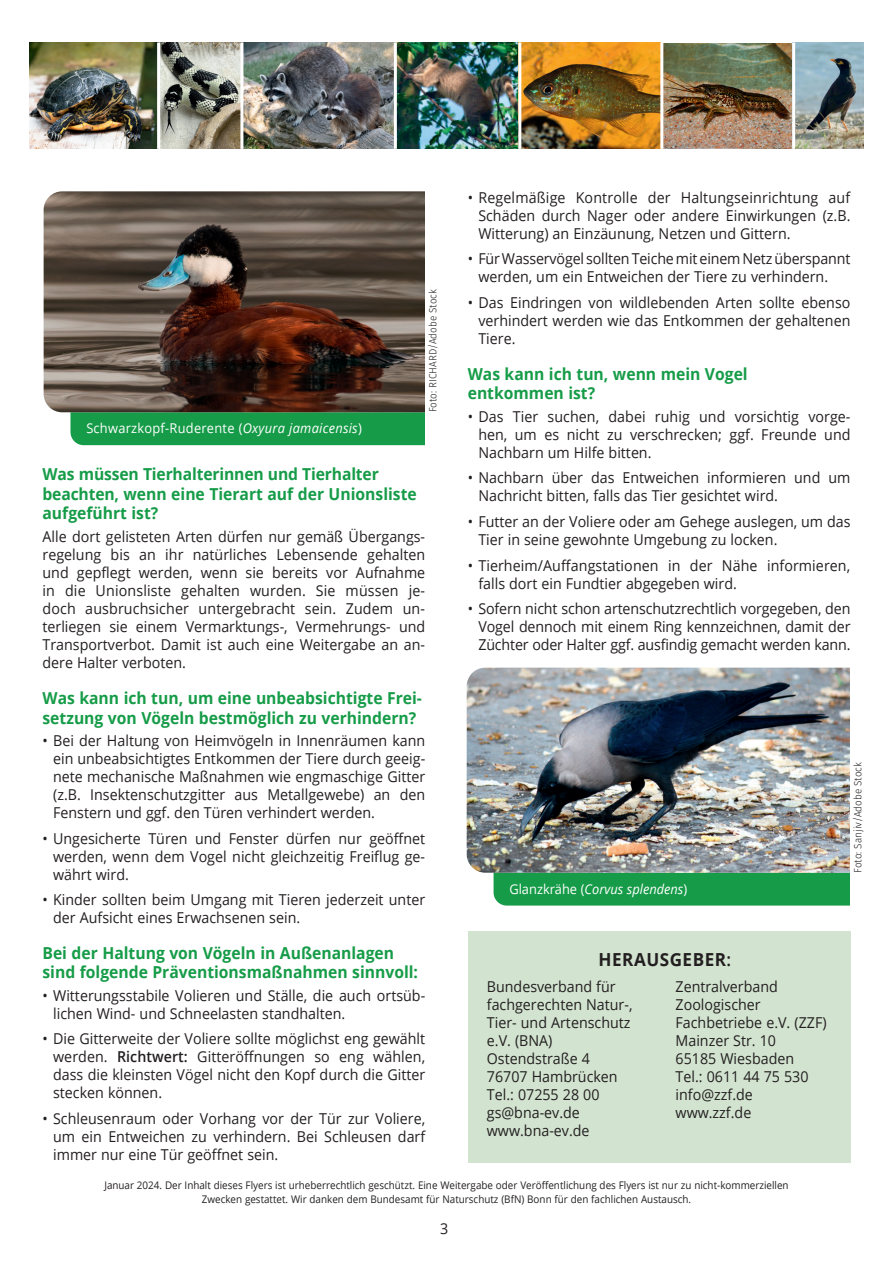
<style>
.page{position:relative;width:893px;height:1263px;background:#fff}
.page>*{position:absolute;margin:0;border:0;box-sizing:border-box;transform-origin:0 0}
.t1{font:700 18px "Open Sans";letter-spacing:.03em;color:#231f20;scale:.95 1}
.t2{font:700 16.5px/19.5px "Open Sans";color:#169c48;scale:.95 1}
.t3{font:15px/18px "Open Sans";color:#231f20;text-align:justify;scale:.95 1}
.t4{font:13.5px "Open Sans";letter-spacing:.02em;color:#fff;scale:.95 1}
.t5{font:italic 13.5px "Open Sans";color:#fff;scale:.95 1}
.t6{font:10.5px/13.5px "Open Sans";color:#231f20;text-align:center;scale:.94 1}
.t7{font:300 10.5px "Fira Sans";color:#231f20;scale:.95 1}
.s1{font-style:italic}
.s2{font-weight:600}
.s3{font-style:normal}
</style>
<div class="page">
<div style="left:468px;top:931px;width:382px;height:231px;background:#d2e3d0"></div>
<img style="left:30px;top:43px;width:488px;height:106px">
<img style="left:521px;top:43px;width:271px;height:106px">
<img style="left:795px;top:43px;width:68px;height:106px">
<hr style="left:157px;top:43px;width:3px;height:106px;background:#fff">
<hr style="left:240px;top:43px;width:3px;height:106px;background:#fff">
<hr style="left:394px;top:43px;width:3px;height:106px;background:#fff">
<hr style="left:660px;top:43px;width:3px;height:106px;background:#fff">
<div style="left:494px;top:846px;width:380px;height:59px;background:#169c48;border-radius:13px"></div>
<img style="left:467px;top:668px;width:383px;height:205px">
<div style="left:850px;top:655px;width:43px;height:255px;background:#fff"></div>
<div style="left:70px;top:386px;width:381px;height:59px;background:#169c48;border-radius:13px"></div>
<img style="left:44px;top:191px;width:381px;height:221px">
<div style="left:425px;top:185px;width:31px;height:269px;background:#fff"></div>
<p class="t4" style="left:86px;top:419px;width:291px">Schwarzkopf-Ruderente (<span class="s1">Oxyura jamaicensis</span>)</p>
<p class="t7" style="left:425px;top:412px;width:131px;rotate:-90deg">Foto: RICHARD/Adobe Stock</p>
<p class="t2" style="left:43px;top:464px;width:395px">Was müssen Tierhalterinnen und Tierhalter beachten, wenn eine Tierart auf der Unionsliste aufgeführt ist?</p>
<p class="t3" style="left:43px;top:527px;width:404px">Alle dort gelisteten Arten dürfen nur gemäß Übergangs&shy;regelung bis an ihr natürliches Lebensende gehalten und gepflegt werden, wenn sie bereits vor Aufnahme in die Unionsliste gehalten wurden. Sie müssen je&shy;doch ausbruchsicher untergebracht sein. Zudem un&shy;terliegen sie einem Vermarktungs-, Vermehrungs- und Transportverbot. Damit ist auch eine Weitergabe an an&shy;dere Halter verboten.</p>
<p class="t2" style="left:43px;top:688px;width:401px">Was kann ich tun, um eine unbeabsichtigte Frei&shy;setzung von Vögeln bestmöglich zu verhindern?</p>
<p class="t3" style="left:53px;top:731px;width:393px;text-indent:-11px">• Bei der Haltung von Heimvögeln in Innenräumen kann ein unbeabsichtigtes Entkommen der Tiere durch geeig&shy;nete mechanische Maßnahmen wie engmaschige Gitter (z.B. Insektenschutzgitter aus Metallgewebe) an den Fenstern und ggf. den Türen verhindert werden.</p>
<p class="t3" style="left:53px;top:829px;width:393px;text-indent:-11px">• Ungesicherte Türen und Fenster dürfen nur geöffnet werden, wenn dem Vogel nicht gleichzeitig Freiflug ge&shy;währt wird.</p>
<p class="t3" style="left:53px;top:890px;width:393px;text-indent:-11px">• Kinder sollten beim Umgang mit Tieren jederzeit unter der Aufsicht eines Erwachsenen sein.</p>
<p class="t2" style="left:43px;top:943px;width:397px">Bei der Haltung von Vögeln in Außenanlagen sind folgende Präventionsmaßnahmen sinnvoll:</p>
<p class="t3" style="left:53px;top:986px;width:393px;text-indent:-11px">• Witterungsstabile Volieren und Ställe, die auch ortsüb&shy;lichen Wind- und Schneelasten standhalten.</p>
<p class="t3" style="left:53px;top:1029px;width:393px;text-indent:-11px">• Die Gitterweite der Voliere sollte möglichst eng gewählt werden. <span class="s2">Richtwert:</span> Gitteröffnungen so eng wählen, dass die kleinsten Vögel nicht den Kopf durch die Gitter stecken können.</p>
<p class="t3" style="left:53px;top:1109px;width:393px;text-indent:-11px">• Schleusenraum oder Vorhang vor der Tür zur Voliere, um ein Entweichen zu verhindern. Bei Schleusen darf immer nur eine Tür geöffnet sein.</p>
<p class="t3" style="left:478px;top:188px;width:393px;text-indent:-11px">• Regelmäßige Kontrolle der Haltungseinrichtung auf Schäden durch Nager oder andere Einwirkungen (z.B.<br>Witterung) an Einzäunung, Netzen und Gittern.</p>
<p class="t3" style="left:478px;top:250px;width:393px;text-indent:-11px">• Für Wasservögel sollten Teiche mit einem Netz überspannt werden, um ein Entweichen der Tiere zu verhindern.</p>
<p class="t3" style="left:478px;top:293px;width:393px;text-indent:-11px">• Das Eindringen von wildlebenden Arten sollte ebenso verhindert werden wie das Entkommen der gehaltenen Tiere.</p>
<p class="t2" style="left:468px;top:364px;width:296px">Was kann ich tun, wenn mein Vogel entkommen ist?</p>
<p class="t3" style="left:478px;top:407px;width:393px;text-indent:-11px">• Das Tier suchen, dabei ruhig und vorsichtig vorge&shy;hen, um es nicht zu verschrecken; ggf. Freunde und Nachbarn um Hilfe bitten.</p>
<p class="t3" style="left:478px;top:468px;width:393px;text-indent:-11px">• Nachbarn über das Entweichen informieren und um<br>Nachricht bitten, falls das Tier gesichtet wird.</p>
<p class="t3" style="left:478px;top:512px;width:393px;text-indent:-11px">• Futter an der Voliere oder am Gehege auslegen, um das<br>Tier in seine gewohnte Umgebung zu locken.</p>
<p class="t3" style="left:478px;top:556px;width:393px;text-indent:-11px">• Tierheim/Auffangstationen in der Nähe informieren, falls dort ein Fundtier abgegeben wird.</p>
<p class="t3" style="left:478px;top:599px;width:393px;text-indent:-11px">• Sofern nicht schon artenschutzrechtlich vorgegeben, den Vogel dennoch mit einem Ring kennzeichnen, damit der Züchter oder Halter ggf. ausfindig gemacht werden kann.</p>
<p class="t5" style="left:509px;top:879px;width:189px"><span class="s3">Glanzkrähe (</span>Corvus splendens<span class="s3">)</span></p>
<p class="t1" style="left:599px;top:947px;width:141px">HERAUSGEBER<span class="s2">:</span></p>
<p class="t3" style="left:487px;top:977px;width:155px;text-align:left">Bundesverband für fachgerechten Natur-,<br>Tier- und Artenschutz e.V. (BNA)<br>Ostendstraße 4<br>76707 Hambrücken<br>Tel.: 07255 28 00 gs@bna-ev.de www.bna-ev.de</p>
<p class="t3" style="left:676px;top:977px;width:160px;text-align:left">Zentralverband<br>Zoologischer<br>Fachbetriebe e.V. (ZZF)<br>Mainzer Str. 10<br>65185 Wiesbaden<br>Tel.: 0611 44 75 530 info@zzf.de www.zzf.de</p>
<p class="t7" style="left:850px;top:873px;width:118px;rotate:-90deg">Foto: Sanjiv/Adobe Stock</p>
<p class="t6" style="left:104px;top:1178px;width:729px">Januar 2024. Der Inhalt dieses Flyers ist urheberrechtlich geschützt. Eine Weitergabe oder Veröffentlichung des Flyers ist nur zu nicht-kommerziellen<br>Zwecken gestattet. Wir danken dem Bundesamt für Naturschutz (BfN) Bonn für den fachlichen Austausch.</p>
<p class="t3" style="left:440px;top:1219px;width:10px">3</p>
</div>
